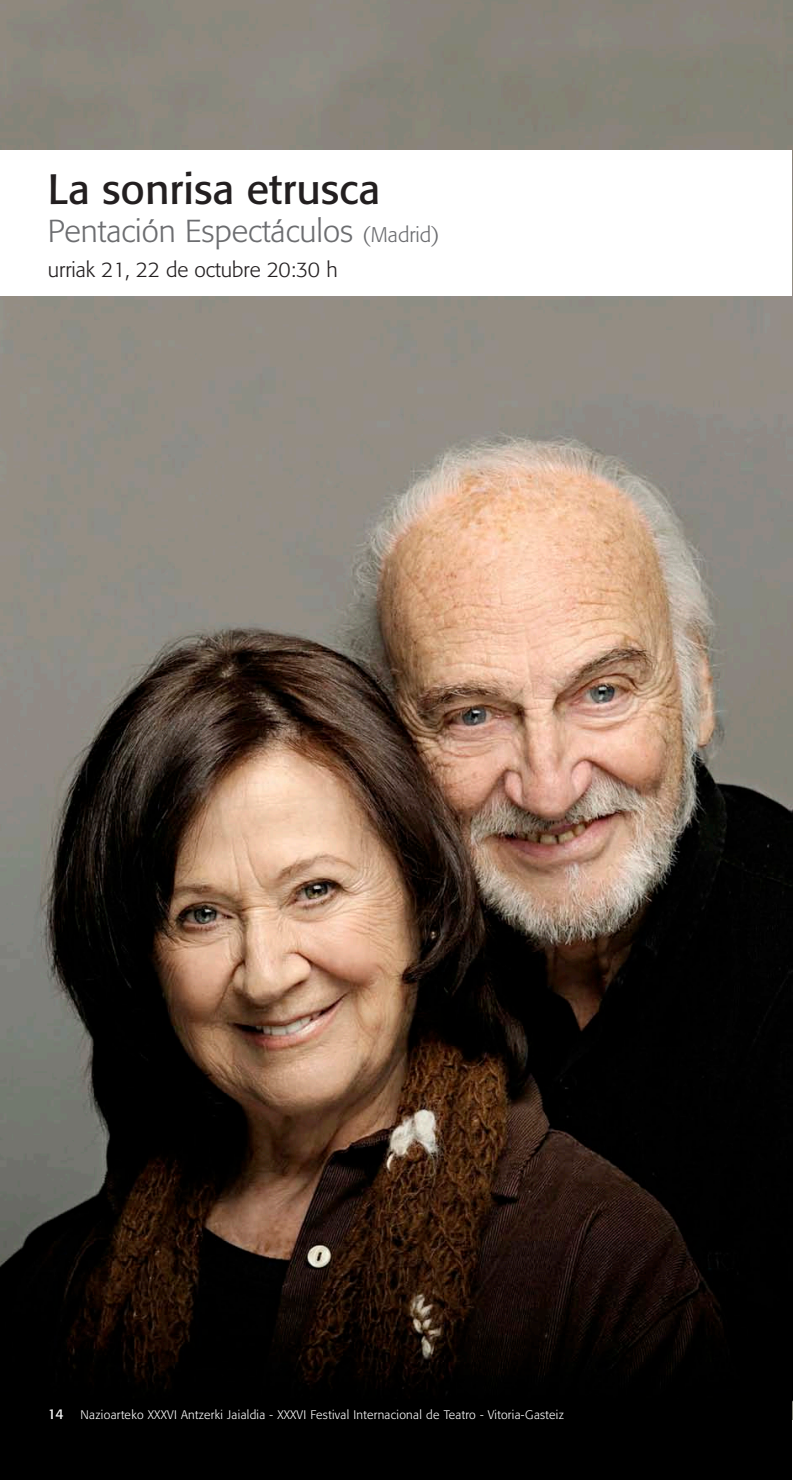
<style>
.page{position:relative;width:797px;height:1480px;background:#fff}
.page>*{position:absolute;margin:0;border:0;box-sizing:border-box;transform-origin:0 0}
.t1{font:42px "Formata";color:#231f20}
.t2{font:300 31.5px "Formata";color:#6c6d70}
.t3{font:300 21px "Formata";color:#231f20}
.t4{font:300 12.25px "Formata";letter-spacing:.025em;color:#fff}
.s1{font-size:21px}
.s2{font-weight:400;font-size:14px}
</style>
<div class="page">
<img style="left:0;top:0;width:792px;height:1400px">
<div style="left:0;top:1400px;width:792px;height:80px;background:#000"></div>
<div style="left:0;top:150px;width:792px;height:146px;background:#fff"></div>
<h1 class="t1" style="left:48px;top:170px;width:334px">La sonrisa etrusca</h1>
<h2 class="t2" style="left:48px;top:217px;width:393px">Pentación Espectáculos <span class="s1">(Madrid)</span></h2>
<h3 class="t3" style="left:48px;top:260px;width:291px">urriak 21, 22 de octubre 20:30 h</h3>
<p class="t4" style="left:48px;top:1410px;width:517px"><span class="s2">14</span> Nazioarteko XXXVI Antzerki Jaialdia - XXXVI Festival Internacional de Teatro - Vitoria-Gasteiz</p>
</div>
